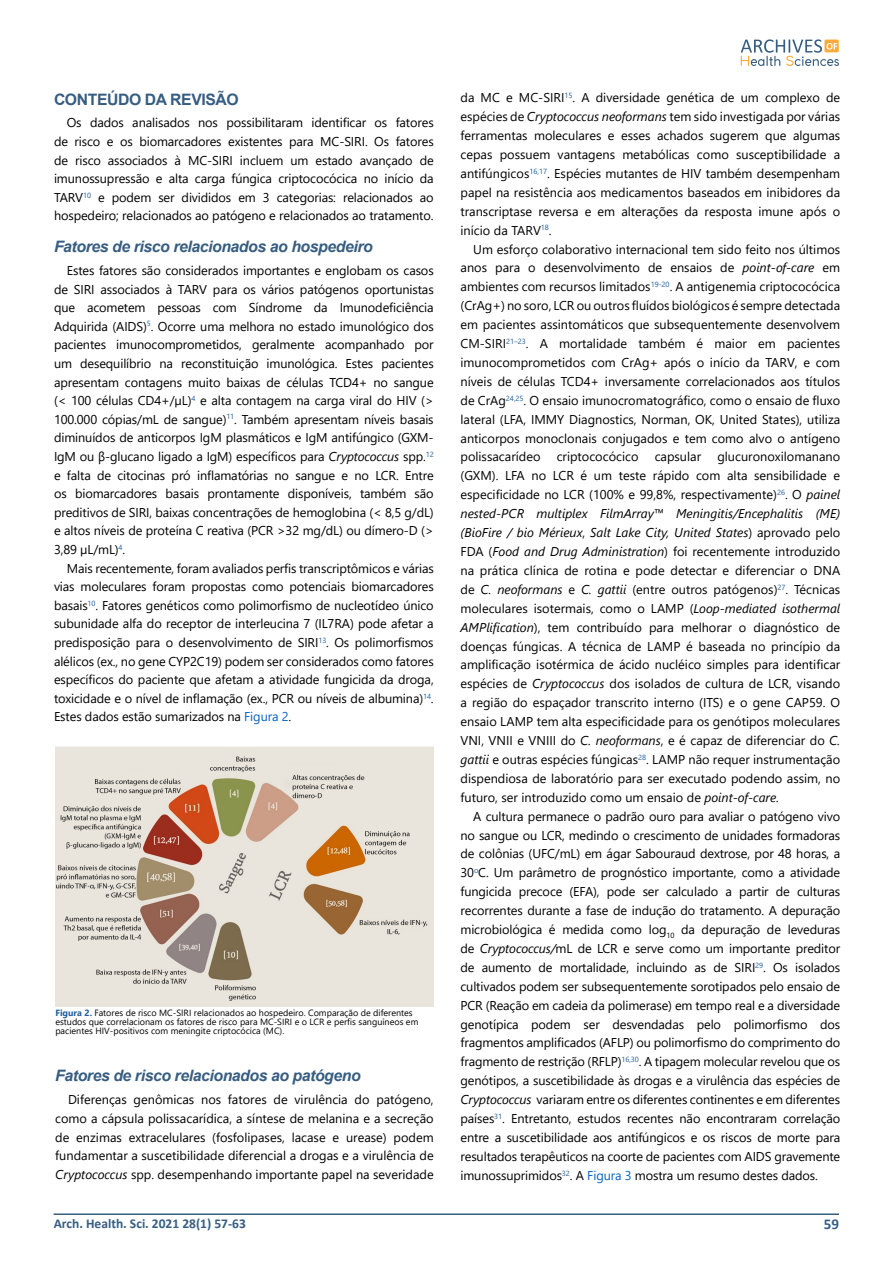
<style>
.page{position:relative;width:893px;height:1263px;background:#fff}
.page>*{position:absolute;margin:0;border:0;box-sizing:border-box;transform-origin:0 0}
.t1{font:italic 700 15.75px "Arial";letter-spacing:-.025em;color:#375d81}
.t2{font:700 15.75px "Arial";letter-spacing:-.025em;color:#375d81}
.t3{font:700 15px "Calibri";color:#385e82}
.t4{font:700 13.5px "Calibri";color:#385e82}
.t5{font:12.75px/18.9px "Segoe UI";color:#000;text-align:justify}
.t6{font:9px/9px "Segoe UI";color:#000}
.s1{font-style:italic}
.s2{color:#0563c1}
.s3{font-weight:700;color:#215e9e}
</style>
<div class="page">
<hr style="left:54px;top:1213px;width:785px;height:2px;background:#385e82">
<svg style="left:741px;top:39px;width:98px;height:27px"></svg>
<img style="left:55px;top:747px;width:379px;height:259px">
<p class="t2" style="left:54px;top:88px;width:186px">CONTEÚDO DA REVISÃO</p>
<p class="t5" style="left:54px;top:112px;width:381px;text-indent:13px">Os dados analisados nos possibilitaram identificar os fatores de risco e os biomarcadores existentes para MC-SIRI. Os fatores de risco associados à MC-SIRI incluem um estado avançado de imunossupressão e alta carga fúngica criptococócica no início da TARV<sup>10</sup> e podem ser divididos em 3 categorias: relacionados ao hospedeiro; relacionados ao patógeno e relacionados ao tratamento.</p>
<p class="t1" style="left:54px;top:236px;width:320px">Fatores de risco relacionados ao hospedeiro</p>
<p class="t5" style="left:54px;top:260px;width:381px;text-indent:13px">Estes fatores são considerados importantes e englobam os casos de SIRI associados à TARV para os vários patógenos oportunistas que acometem pessoas com Síndrome da Imunodeficiência Adquirida (AIDS)<sup>5</sup>. Ocorre uma melhora no estado imunológico dos pacientes imunocomprometidos, geralmente acompanhado por um desequilíbrio na reconstituição imunológica. Estes pacientes apresentam contagens muito baixas de células TCD4+ no sangue (&lt; 100 células CD4+/µL)<sup>4</sup> e alta contagem na carga viral do HIV (&gt; 100.000 cópias/mL de sangue)<sup>11</sup>. Também apresentam níveis basais diminuídos de anticorpos IgM plasmáticos e IgM antifúngico (GXM-IgM ou β-glucano ligado a IgM) específicos para <span class="s1">Cryptococcus</span> spp.<sup>12 </sup>e falta de citocinas pró inflamatórias no sangue e no LCR. Entre os biomarcadores basais prontamente disponíveis, também são preditivos de SIRI, baixas concentrações de hemoglobina (&lt; 8,5 g/dL) e altos níveis de proteína C reativa (PCR &gt;32 mg/dL) ou dímero-D (&gt; 3,89 µL/mL)<sup>4</sup>.</p>
<p class="t5" style="left:54px;top:558px;width:381px;text-indent:13px">Mais recentemente, foram avaliados perfis transcriptômicos e várias vias moleculares foram propostas como potenciais biomarcadores basais<sup>10</sup>. Fatores genéticos como polimorfismo de nucleotídeo único subunidade alfa do receptor de interleucina 7 (IL7RA) pode afetar a predisposição para o desenvolvimento de SIRI<sup>13</sup>. Os polimorfismos alélicos (ex., no gene CYP2C19) podem ser considerados como fatores específicos do paciente que afetam a atividade fungicida da droga, toxicidade e o nível de inflamação (ex., PCR ou níveis de albumina)<sup>14</sup>.<br>Estes dados estão sumarizados na <span class="s2">Figura 2</span>.</p>
<p class="t6" style="left:55px;top:1007px;width:365px"><span class="s3">Figura 2.</span> Fatores de risco MC-SIRI relacionados ao hospedeiro. Comparação de diferentes estudos que correlacionam os fatores de risco para MC-SIRI e o LCR e perfis sanguíneos em pacientes HIV-positivos com meningite criptocócica (MC).</p>
<p class="t1" style="left:55px;top:1065px;width:307px">Fatores de risco relacionados ao patógeno</p>
<p class="t5" style="left:55px;top:1089px;width:380px;text-indent:13px">Diferenças genômicas nos fatores de virulência do patógeno, como a cápsula polissacarídica, a síntese de melanina e a secreção de enzimas extracelulares (fosfolipases, lacase e urease) podem fundamentar a suscetibilidade diferencial a drogas e a virulência de <span class="s1">Cryptococcus</span> spp. desempenhando importante papel na severidade</p>
<p class="t5" style="left:460px;top:87px;width:381px">da MC e MC-SIRI<sup>15</sup>. A diversidade genética de um complexo de espécies de <span class="s1">Cryptococcus neoformans</span> tem sido investigada por várias ferramentas moleculares e esses achados sugerem que algumas cepas possuem vantagens metabólicas como susceptibilidade a antifúngicos<sup>16,17</sup>. Espécies mutantes de HIV também desempenham papel na resistência aos medicamentos baseados em inibidores da transcriptase reversa e em alterações da resposta imune após o início da TARV<sup>18</sup>.</p>
<p class="t5" style="left:460px;top:238px;width:381px;text-indent:13px">Um esforço colaborativo internacional tem sido feito nos últimos anos para o desenvolvimento de ensaios de <span class="s1">point-of-care</span> em ambientes com recursos limitados<sup>19-20</sup>. A antigenemia criptococócica (CrAg+) no soro, LCR ou outros fluídos biológicos é sempre detectada em pacientes assintomáticos que subsequentemente desenvolvem CM-SIRI<sup>21–23</sup>. A mortalidade também é maior em pacientes imunocomprometidos com CrAg+ após o início da TARV, e com níveis de células TCD4+ inversamente correlacionados aos títulos de CrAg<sup>24,25</sup>. O ensaio imunocromatográfico, como o ensaio de fluxo lateral (LFA, IMMY Diagnostics, Norman, OK, United States), utiliza anticorpos monoclonais conjugados e tem como alvo o antígeno polissacarídeo</p>
<p class="t5" style="left:557px;top:446px;width:83px">criptococócico</p>
<p class="t5" style="left:655px;top:446px;width:48px">capsular</p>
<p class="t5" style="left:460px;top:446px;width:381px;text-indent:257px">glucuronoxilomanano (GXM). LFA no LCR é um teste rápido com alta sensibilidade e especificidade no LCR (100% e 99,8%, respectivamente)<sup>26</sup>. O <span class="s1">painel nested-PCR multiplex FilmArray™ Meningitis/Encephalitis (ME) (BioFire / bio Mérieux</span>, <span class="s1">Salt Lake City, United States</span>) aprovado pelo FDA (<span class="s1">Food and Drug Administration</span>) foi recentemente introduzido na prática clínica de rotina e pode detectar e diferenciar o DNA de <span class="s1">C. neoformans</span> e <span class="s1">C. gattii</span> (entre outros patógenos)<sup>27</sup>. Técnicas moleculares isotermais, como o LAMP (<span class="s1">Loop-mediated isothermal AMPlification</span>), tem contribuído para melhorar o diagnóstico de doenças fúngicas. A técnica de LAMP é baseada no princípio da amplificação isotérmica de ácido nucléico simples para identificar espécies de <span class="s1">Cryptococcus</span> dos isolados de cultura de LCR, visando a região do espaçador transcrito interno (ITS) e o gene CAP59. O ensaio LAMP tem alta especificidade para os genótipos moleculares VNI, VNII e VNIII do <span class="s1">C. neoformans</span>, e é capaz de diferenciar do <span class="s1">C. gattii</span> e outras espécies fúngicas<sup>28</sup>. LAMP não requer instrumentação dispendiosa de laboratório para ser executado podendo assim, no futuro, ser introduzido como um ensaio de <span class="s1">point-of-care.</span></p>
<p class="t5" style="left:460px;top:805px;width:381px;text-indent:13px">A cultura permanece o padrão ouro para avaliar o patógeno vivo no sangue ou LCR, medindo o crescimento de unidades formadoras de colônias (UFC/mL) em ágar Sabouraud dextrose, por 48 horas, a 30<sup>o</sup>C. Um parâmetro de prognóstico importante, como a atividade fungicida precoce (EFA), pode ser calculado a partir de culturas recorrentes durante a fase de indução do tratamento. A depuração microbiológica é medida como log<sub>10</sub> da depuração de leveduras de <span class="s1">Cryptococcus/</span>mL de LCR e serve como um importante preditor de aumento de mortalidade, incluindo as de SIRI<sup>29</sup>. Os isolados cultivados podem ser subsequentemente sorotipados pelo ensaio de PCR (Reação em cadeia da polimerase) em tempo real e a diversidade genotípica podem ser desvendadas pelo polimorfismo dos fragmentos amplificados (AFLP) ou polimorfismo do comprimento do fragmento de restrição (RFLP)<sup>16,30</sup>. A tipagem molecular revelou que os genótipos, a suscetibilidade às drogas e a virulência das espécies de <span class="s1">Cryptococcus</span> variaram entre os diferentes continentes e em diferentes países<sup>31</sup>. Entretanto, estudos recentes não encontraram correlação entre a suscetibilidade aos antifúngicos e os riscos de morte para resultados terapêuticos na coorte de pacientes com AIDS gravemente imunossuprimidos<sup>32</sup>. A <span class="s2">Figura 3</span> mostra um resumo destes dados.</p>
<p class="t4" style="left:54px;top:1214px;width:194px">Arch. Health. Sci. 2021 28(1) 57-63</p>
<p class="t3" style="left:824px;top:1214px;width:17px">59</p>
</div>
